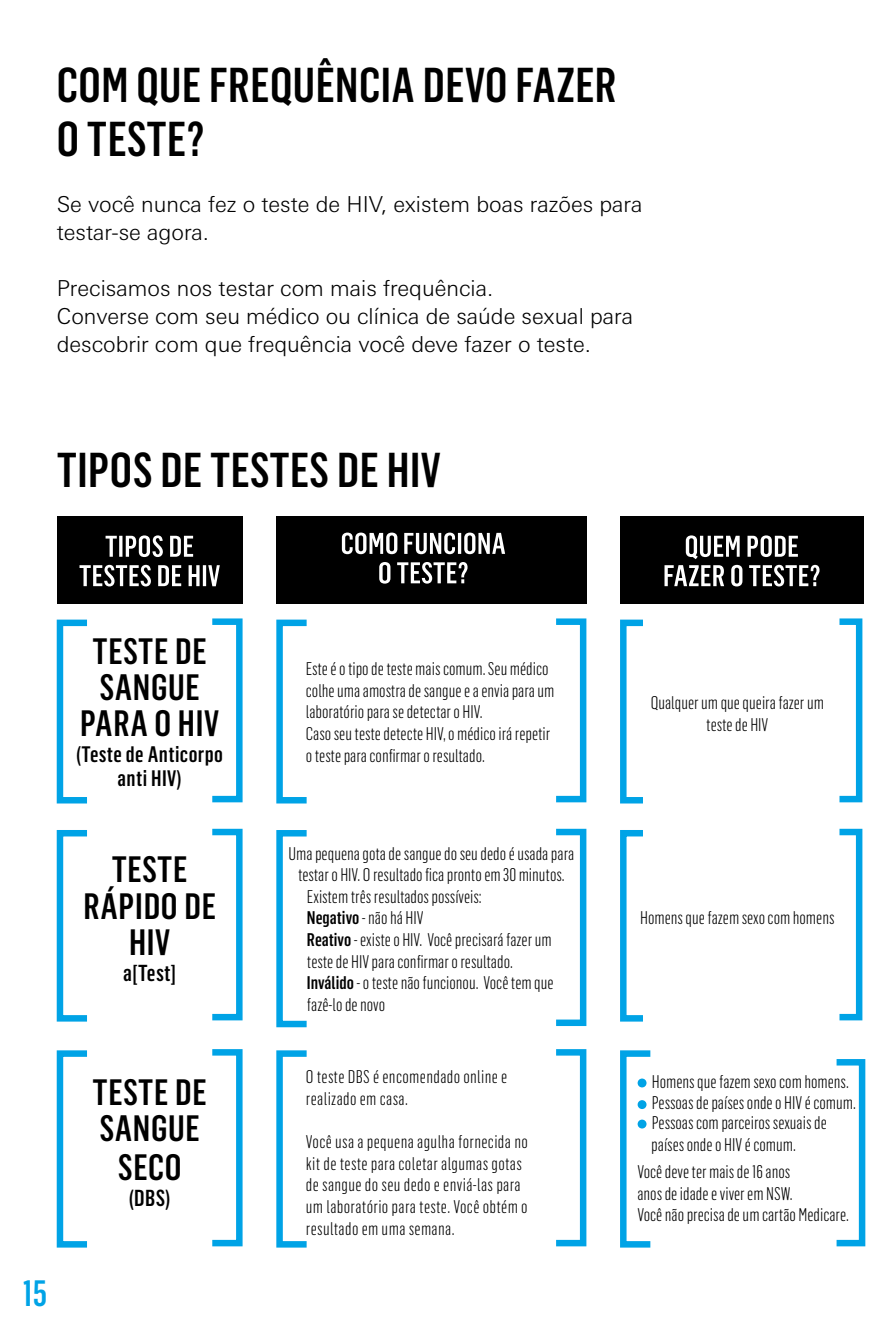
<style>
.page{position:relative;width:885px;height:1327px;background:#fff}
.page>*{position:absolute;margin:0;border:0;box-sizing:border-box;transform-origin:0 0}
.t1{font:500 48px/54px "Flama Condensed";letter-spacing:.01em;color:#000}
.t2{font:500 36px/36px "Flama Condensed";letter-spacing:.02em;color:#000;text-align:center}
.t3{font:500 36px "Flama Condensed";color:#00a3e6}
.t4{font:500 22.6px "Flama Condensed";color:#000}
.t5{font:300 22px/28px "Linotype Univers Basic";color:#000}
.t6{font:500 22px/24px "Flama Condensed";letter-spacing:.02em;color:#000;text-align:center}
.t7{font:300 18px/21.6px "Flama Condensed";color:#000}
.t8{font:300 18px/21.6px "Flama Condensed";letter-spacing:.02em;color:#000}
.s1{font-weight:500}
.s2{font-family:"Linotype Univers Basic";color:#00a3e6}
</style>
<div class="page">
<div style="left:57px;top:517px;width:185px;height:87px;background:#000"></div>
<div style="left:276px;top:517px;width:310px;height:87px;background:#000"></div>
<div style="left:620px;top:517px;width:243px;height:87px;background:#000"></div>
<div style="left:209px;top:618px;width:33px;height:184px;border:6px solid #00a3e6"></div>
<div style="left:57px;top:619px;width:33px;height:184px;border:6px solid #00a3e6"></div>
<div style="left:209px;top:829px;width:33px;height:191px;border:6px solid #00a3e6"></div>
<div style="left:57px;top:830px;width:33px;height:191px;border:6px solid #00a3e6"></div>
<div style="left:209px;top:1049px;width:33px;height:197px;border:6px solid #00a3e6"></div>
<div style="left:57px;top:1050px;width:33px;height:197px;border:6px solid #00a3e6"></div>
<div style="left:552px;top:618px;width:34px;height:184px;border:6px solid #00a3e6"></div>
<div style="left:276px;top:619px;width:34px;height:184px;border:6px solid #00a3e6"></div>
<div style="left:552px;top:829px;width:34px;height:197px;border:6px solid #00a3e6"></div>
<div style="left:276px;top:830px;width:34px;height:197px;border:6px solid #00a3e6"></div>
<div style="left:552px;top:1049px;width:34px;height:197px;border:6px solid #00a3e6"></div>
<div style="left:276px;top:1050px;width:34px;height:197px;border:6px solid #00a3e6"></div>
<div style="left:836px;top:618px;width:26px;height:184px;border:6px solid #00a3e6"></div>
<div style="left:620px;top:619px;width:26px;height:184px;border:6px solid #00a3e6"></div>
<div style="left:836px;top:829px;width:26px;height:191px;border:6px solid #00a3e6"></div>
<div style="left:620px;top:830px;width:26px;height:191px;border:6px solid #00a3e6"></div>
<div style="left:637px;top:1078px;width:9px;height:9px;border:2px solid #00a3e6;border-radius:50%"></div>
<div style="left:637px;top:1100px;width:9px;height:9px;border:2px solid #00a3e6;border-radius:50%"></div>
<div style="left:637px;top:1119px;width:9px;height:9px;border:2px solid #00a3e6;border-radius:50%"></div>
<div style="left:833px;top:1059px;width:32px;height:187px;border:6px solid #00a3e6"></div>
<div style="left:620px;top:1050px;width:33px;height:197px;border:6px solid #00a3e6"></div>
<svg style="left:79px;top:565px;width:141px;height:21px"></svg>
<svg style="left:105px;top:535px;width:88px;height:22px"></svg>
<svg style="left:379px;top:562px;width:88px;height:21px"></svg>
<svg style="left:342px;top:532px;width:163px;height:22px"></svg>
<svg style="left:664px;top:565px;width:155px;height:21px"></svg>
<svg style="left:685px;top:535px;width:112px;height:24px"></svg>
<h1 class="t1" style="left:57px;top:57px;width:561px">COM QUE FREQUÊNCIA DEVO FAZER<br>O TESTE?</h1>
<p class="t5" style="left:57px;top:190px;width:587px">Se você nunca fez o teste de HIV, existem boas razões para testar-se agora.</p>
<p class="t5" style="left:57px;top:274px;width:577px">Precisamos nos testar com mais frequência.<br>Converse com seu médico ou clínica de saúde sexual para descobrir com que frequência você deve fazer o teste.</p>
<h1 class="t1" style="left:57px;top:442px;width:385px">TIPOS DE TESTES DE HIV</h1>
<h2 class="t2" style="left:80px;top:632px;width:141px">TESTE DE<br>SANGUE<br>PARA O HIV</h2>
<p class="t6" style="left:76px;top:741px;width:148px">(TESTE DE ANTICORPO<br>ANTI HIV)</p>
<h2 class="t2" style="left:83px;top:850px;width:131px">TESTE<br>RÁPIDO DE<br>HIV</h2>
<p class="t4" style="left:123px;top:958px;width:54px">A[TEST]</p>
<h2 class="t3" style="left:23px;top:1271px;width:26px">15</h2>
<h2 class="t2" style="left:93px;top:1072px;width:113px;line-height:37.4px">TESTE DE<br>SANGUE<br>SECO</h2>
<p class="t4" style="left:129px;top:1184px;width:43px">(DBS)</p>
<p class="t7" style="left:306px;top:657px;width:250px">Este é o tipo de teste mais comum. Seu médico colhe uma amostra de sangue e a envia para um laboratório para se detectar o HIV.<br>Caso seu teste detecte HIV, o médico irá repetir o teste para confirmar o resultado.</p>
<p class="t7" style="left:288px;top:842px;width:287px">Uma pequena gota de sangue do seu dedo é usada para</p>
<p class="t7" style="left:298px;top:863px;width:268px">testar o HIV. O resultado fica pronto em 30 minutos.</p>
<p class="t7" style="left:307px;top:885px;width:176px">Existem três resultados possíveis:</p>
<p class="t7" style="left:307px;top:906px;width:118px"><span class="s1">NEGATIVO</span> - não há HIV</p>
<p class="t7" style="left:307px;top:928px;width:246px"><span class="s1">REATIVO</span> - existe o HIV. Você precisará fazer um</p>
<p class="t7" style="left:307px;top:950px;width:207px">teste de HIV para confirmar o resultado.</p>
<p class="t7" style="left:307px;top:971px;width:248px"><span class="s1">INVÁLIDO</span> - o teste não funcionou. Você tem que</p>
<p class="t7" style="left:307px;top:993px;width:80px">fazê-lo de novo</p>
<p class="t7" style="left:306px;top:1065px;width:203px">O teste DBS é encomendado online e realizado em casa.</p>
<p class="t8" style="left:306px;top:1130px;width:223px">Você usa a pequena agulha fornecida no kit de teste para coletar algumas gotas de sangue do seu dedo e enviá-las para um laboratório para teste. Você obtém o resultado em uma semana.</p>
<p class="t7" style="left:650px;top:691px;width:175px;text-align:center">Qualquer um que queira fazer um teste de HIV</p>
<p class="t7" style="left:640px;top:906px;width:196px">Homens que fazem sexo com homens</p>
<p class="t7" style="left:637px;top:1070px;width:213px"><span class="s2">•</span> Homens que fazem sexo com homens.</p>
<p class="t7" style="left:637px;top:1091px;width:220px"><span class="s2">•</span> Pessoas de países onde o HIV é comum.</p>
<p class="t7" style="left:651px;top:1111px;width:177px;text-indent:-14px"><span class="s2">•</span> Pessoas com parceiros sexuais de países onde o HIV é comum.</p>
<p class="t7" style="left:637px;top:1160px;width:213px">Você deve ter mais de 16 anos<br>anos de idade e viver em NSW.<br>Você não precisa de um cartão Medicare.</p>
</div>
